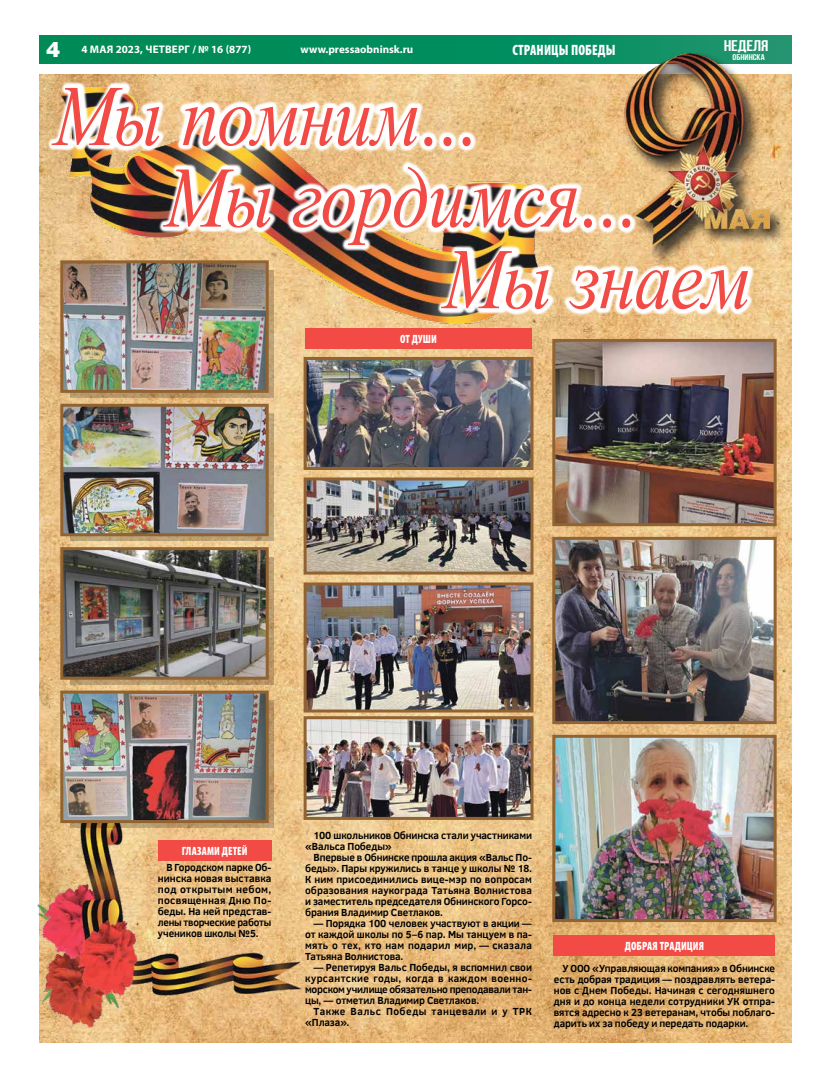
<style>
.page{position:relative;width:820px;height:1078px;background:#fff}
.page>*{position:absolute;margin:0;border:0;box-sizing:border-box;transform-origin:0 0}
.t1{font:italic 86.2px "Times New Roman";letter-spacing:-.015em;color:#f24a45;scale:.86 1}
.t2{font:21.2px "Helios Black C";color:#fff}
.t3{font:700 15.4px "Bebas Neue";letter-spacing:-.015em;color:#fff;scale:1.19 1}
.t4{font:900 condensed 15px "Myriad Pro";letter-spacing:.01em;color:#fff;scale:.9 1}
.t5{font:900 condensed 12px "Myriad Pro";letter-spacing:.015em;color:#fff;scale:.9 1}
.t6{font:700 11px "Myriad Pro";color:#fff}
.t7{font:700 10.5px/11px "Clear Sans";letter-spacing:-.01em;color:#000;text-align:justify;scale:.95 1}
.t8{font:700 10.5px/11px "Clear Sans";letter-spacing:-.01em;color:#000;text-align:justify;scale:.94 1}
.t9{font:700 10.5px/11px "Clear Sans";letter-spacing:.05em;color:#000;scale:.95 1}
.t10{font:700 8.3px "Bebas Neue";letter-spacing:-.005em;color:#fff;scale:1.19 1}
</style>
<div class="page">
<div style="left:40px;top:36px;width:751px;height:28px;background:linear-gradient(to right,#008853,#15936b)"></div>
<img style="left:40px;top:75px;width:751px;height:967px">
<div style="left:622px;top:51px;width:163px;height:222px;background:#000;opacity:.83"></div>
<img style="left:623px;top:54px;width:146px;height:208px">
<img style="left:37px;top:757px;width:334px;height:270px">
<div style="left:158px;top:840px;width:113px;height:20px;background:#f24a45"></div>
<div style="left:70px;top:270px;width:203px;height:127px;background:#000;opacity:.22"></div>
<img style="left:64px;top:324px;width:200px;height:65px">
<div style="left:60px;top:260px;width:208px;height:133px;border:3px solid #916333"></div>
<div style="left:70px;top:413px;width:203px;height:127px;background:#000;opacity:.22"></div>
<img style="left:64px;top:407px;width:200px;height:125px">
<div style="left:60px;top:403px;width:208px;height:133px;border:3px solid #916333"></div>
<div style="left:70px;top:556px;width:203px;height:128px;background:#000;opacity:.22"></div>
<img style="left:64px;top:551px;width:200px;height:124px">
<div style="left:60px;top:547px;width:208px;height:132px;border:3px solid #916333"></div>
<div style="left:70px;top:700px;width:203px;height:127px;background:#000;opacity:.22"></div>
<img style="left:64px;top:694px;width:200px;height:124px">
<div style="left:60px;top:690px;width:208px;height:132px;border:3px solid #916333"></div>
<div style="left:305px;top:328px;width:226px;height:20px;background:#f24a45"></div>
<div style="left:553px;top:935px;width:221px;height:20px;background:#f24a45"></div>
<img style="left:556px;top:343px;width:216px;height:179px">
<div style="left:552px;top:339px;width:224px;height:187px;border:3px solid #916333"></div>
<img style="left:556px;top:540px;width:216px;height:180px">
<div style="left:552px;top:536px;width:224px;height:188px;border:3px solid #916333"></div>
<img style="left:556px;top:738px;width:216px;height:179px">
<div style="left:552px;top:734px;width:224px;height:187px;border:3px solid #916333"></div>
<img style="left:307px;top:361px;width:222px;height:105px">
<div style="left:303px;top:357px;width:230px;height:113px;border:3px solid #916333"></div>
<img style="left:307px;top:481px;width:222px;height:89px">
<div style="left:303px;top:477px;width:230px;height:97px;border:3px solid #916333"></div>
<img style="left:307px;top:586px;width:222px;height:122px">
<div style="left:303px;top:582px;width:230px;height:130px;border:3px solid #916333"></div>
<img style="left:307px;top:720px;width:222px;height:95px">
<div style="left:303px;top:716px;width:230px;height:103px;border:3px solid #916333"></div>
<img style="left:62px;top:316px;width:490px;height:8px">
<img style="left:48px;top:82px;width:706px;height:234px">
<p class="t6" style="left:81px;top:42px;width:72px">4 мая 2023, четве</p>
<p class="t6" style="left:178px;top:42px;width:75px">рг / № 16 (877)</p>
<p class="t6" style="left:300px;top:42px;width:114px">www.pressaobninsk.ru</p>
<h3 class="t3" style="left:723px;top:37px;width:39px">НЕДЕЛЯ</h3>
<h2 class="t2" style="left:46px;top:36px;width:16px">4</h2>
<p class="t10" style="left:732px;top:52px;width:29px">ОБНИНСКА</p>
<h3 class="t4" style="left:512px;top:40px;width:116px">СТРАНИЦЫ ПОБЕДЫ</h3>
<h1 class="t1" style="left:54px;top:57px;width:497px">Мы помним…</h1>
<h1 class="t1" style="left:165px;top:138px;width:553px">Мы гордимся…</h1>
<h1 class="t1" style="left:443px;top:220px;width:358px">Мы знаем</h1>
<p class="t5" style="left:400px;top:331px;width:43px">ОТ ДУШИ</p>
<p class="t5" style="left:182px;top:843px;width:75px">ГЛАЗАМИ ДЕТЕЙ</p>
<p class="t8" style="left:158px;top:860px;width:122px;text-indent:9px">В Городском парке Об&shy;нинска новая выставка под открытым небом, посвященная Дню По&shy;беды. На ней представ&shy;лены творческие работы учеников школы №5.</p>
<p class="t7" style="left:305px;top:828px;width:240px;text-indent:9px">100 школьников Обнинска стали участниками «Вальса Победы»</p>
<p class="t7" style="left:305px;top:850px;width:240px;text-indent:9px">Впервые в Обнинске прошла акция «Вальс По&shy;беды». Пары кружились в танце у школы № 18.<br>К ним присоединились вице-мэр по вопросам образования наукограда Татьяна Волнистова и заместитель председателя Обнинского Горсо&shy;брания Владимир Светлаков.</p>
<p class="t7" style="left:305px;top:916px;width:240px;text-indent:9px">— Порядка 100 человек участвуют в акции — от каждой школы по 5–6 пар. Мы танцуем в па&shy;мять о тех, кто нам подарил мир, — сказала Татьяна Волнистова.</p>
<p class="t7" style="left:305px;top:960px;width:240px;text-indent:9px">— Репетируя Вальс Победы, я вспомнил свои курсантские годы, когда в каждом военно&shy;морском училище обязательно преподавали тан&shy;цы, — отметил Владимир Светлаков.</p>
<p class="t9" style="left:305px;top:1004px;width:240px;text-indent:9px">Также Вальс Победы танцевали и у ТРК «Плаза».</p>
<p class="t5" style="left:624px;top:938px;width:90px">ДОБРАЯ ТРАДИЦИЯ</p>
<p class="t7" style="left:553px;top:962px;width:234px;text-indent:9px">У ООО «Управляющая компания» в Обнинске есть добрая традиция — поздравлять ветера&shy;нов с Днем Победы. Начиная с сегодняшнего дня и до конца недели сотрудники УК отпра&shy;вятся адресно к 23 ветеранам, чтобы поблаго&shy;дарить их за победу и передать подарки.</p>
</div>
